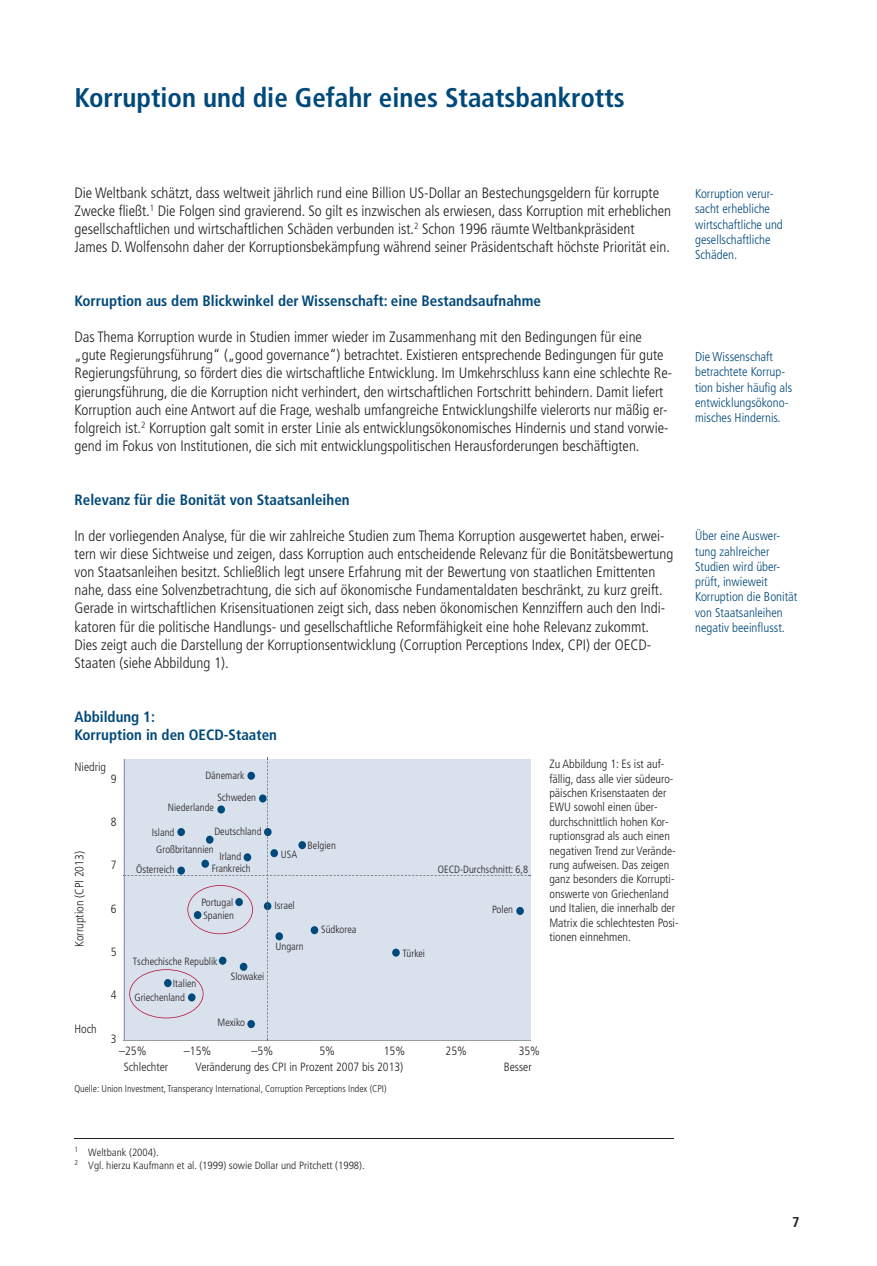
<style>
.page{position:relative;width:877px;height:1266px;background:#fff}
.page>*{position:absolute;margin:0;border:0;box-sizing:border-box;transform-origin:0 0}
.t1{font:700 condensed 27px "Frutiger LT Std";color:#00497b}
.t2{font:300 condensed 15px/18px "Frutiger LT Std";color:#231f20}
.t3{font:700 condensed 15px/18px "Frutiger LT Std";color:#00497b}
.t4{font:700 condensed 14.25px "Frutiger LT Std";color:#231f20}
.t5{font:300 condensed 12.75px/15.3px "Frutiger LT Std";color:#00497b}
.t6{font:300 condensed 12px/14.4px "Frutiger LT Std";color:#231f20}
.t7{font:300 condensed 10.5px/20.4px "Frutiger LT Std";color:#231f20}
.t8{font:300 condensed 10.5px/13.5px "Frutiger LT Std";color:#231f20;scale:1.05 1}
.t9{font:300 condensed 9.75px "Frutiger LT Std";color:#231f20}
</style>
<div class="page">
<hr style="left:74px;top:1137px;width:600px;height:1px;background:#231f20">
<div style="left:124px;top:757px;width:406px;height:283px;background:#d9e1ed"></div>
<div style="left:264px;top:827px;width:7px;height:9px;background:#00497b;border-radius:50%"></div>
<h1 class="t1" style="left:74px;top:87px;width:551px">Korruption und die Gefahr eines Staatsbankrotts</h1>
<p class="t2" style="left:74px;top:185px;width:597px">Die Weltbank schätzt, dass weltweit jährlich rund eine Billion US-Dollar an Bestechungsgeldern für korrupte Zwecke fließt.<sup>1</sup> Die Folgen sind gravierend. So gilt es inzwischen als erwiesen, dass Korruption mit erheblichen gesellschaftlichen und wirtschaftlichen Schäden verbunden ist.<sup>2</sup> Schon 1996 räumte Weltbankpräsident James D. Wolfensohn daher der Korruptionsbekämpfung während seiner Präsidentschaft höchste Priorität ein.</p>
<p class="t3" style="left:74px;top:293px;width:467px">Korruption aus dem Blickwinkel der Wissenschaft: eine Bestandsaufnahme</p>
<p class="t2" style="left:74px;top:329px;width:599px">Das Thema Korruption wurde in Studien immer wieder im Zusammenhang mit den Bedingungen für eine „gute Regierungsführung“ („good governance“) betrachtet. Existieren entsprechende Bedingungen für gute Regierungsführung, so fördert dies die wirtschaftliche Entwicklung. Im Umkehrschluss kann eine schlechte Re&shy;gierungsführung, die die Korruption nicht verhindert, den wirtschaftlichen Fortschritt behindern. Damit liefert Korruption auch eine Antwort auf die Frage, weshalb umfangreiche Entwicklungshilfe vielerorts nur mäßig er&shy;folgreich ist.<sup>2</sup> Korruption galt somit in erster Linie als entwicklungsökonomisches Hindernis und stand vorwie&shy;gend im Fokus von Institutionen, die sich mit entwicklungspolitischen Herausforderungen beschäftigten.</p>
<p class="t3" style="left:74px;top:492px;width:276px">Relevanz für die Bonität von Staatsanleihen</p>
<p class="t2" style="left:74px;top:528px;width:600px">In der vorliegenden Analyse, für die wir zahlreiche Studien zum Thema Korruption ausgewertet haben, erwei&shy;tern wir diese Sichtweise und zeigen, dass Korruption auch entscheidende Relevanz für die Bonitätsbewertung von Staatsanleihen besitzt. Schließlich legt unsere Erfahrung mit der Bewertung von staatlichen Emittenten nahe, dass eine Solvenzbetrachtung, die sich auf ökonomische Fundamentaldaten beschränkt, zu kurz greift.<br>Gerade in wirtschaftlichen Krisensituationen zeigt sich, dass neben ökonomischen Kennziffern auch den Indi&shy;katoren für die politische Handlungs- und gesellschaftliche Reformfähigkeit eine hohe Relevanz zukommt.<br>Dies zeigt auch die Darstellung der Korruptionsentwicklung (Corruption Perceptions Index, CPI) der OECD-Staaten (siehe Abbildung 1).</p>
<p class="t3" style="left:74px;top:708px;width:204px">Abbildung 1:<br>Korruption in den OECD-Staaten</p>
<p class="t6" style="left:74px;top:760px;width:33px">Niedrig</p>
<p class="t6" style="left:111px;top:772px;width:7px">9</p>
<p class="t6" style="left:111px;top:815px;width:7px">8</p>
<p class="t6" style="left:111px;top:858px;width:7px">7</p>
<p class="t6" style="left:111px;top:902px;width:7px">6</p>
<p class="t6" style="left:111px;top:945px;width:7px">5</p>
<p class="t6" style="left:111px;top:988px;width:7px">4</p>
<p class="t6" style="left:111px;top:1032px;width:7px">3</p>
<p class="t6" style="left:73px;top:946px;width:97px;rotate:-90deg">Korruption (CPI 2013)</p>
<p class="t6" style="left:74px;top:1021px;width:24px">Hoch</p>
<p class="t7" style="left:205px;top:766px;width:41px">Dänemark</p>
<p class="t7" style="left:217px;top:787px;width:40px">Schweden</p>
<p class="t7" style="left:168px;top:798px;width:48px">Niederlande</p>
<p class="t7" style="left:152px;top:822px;width:24px">Island</p>
<p class="t7" style="left:214px;top:822px;width:49px">Deutschland</p>
<p class="t7" style="left:136px;top:839px;width:79px;text-indent:20px">Großbritannien<br>Österreich</p>
<p class="t7" style="left:212px;top:851px;width:40px;line-height:12px;text-align:center">Irland<br>Frankreich</p>
<p class="t7" style="left:281px;top:844px;width:18px">USA</p>
<p class="t7" style="left:307px;top:836px;width:30px">Belgien</p>
<p class="t7" style="left:201px;top:892px;width:33px">Portugal</p>
<p class="t7" style="left:274px;top:895px;width:22px">Israel</p>
<p class="t7" style="left:275px;top:936px;width:30px">Ungarn</p>
<p class="t7" style="left:133px;top:951px;width:86px">Tschechische Republik</p>
<p class="t7" style="left:231px;top:967px;width:35px">Slowakei</p>
<p class="t7" style="left:217px;top:1012px;width:29px">Mexiko</p>
<p class="t7" style="left:203px;top:905px;width:32px">Spanien</p>
<p class="t7" style="left:134px;top:977px;width:63px;line-height:13.8px;text-indent:38px">Italien<br>Griechenland</p>
<p class="t7" style="left:321px;top:920px;width:37px">Südkorea</p>
<p class="t7" style="left:437px;top:860px;width:92px">OECD-Durchschnitt: 6,8</p>
<p class="t7" style="left:492px;top:899px;width:22px">Polen</p>
<p class="t7" style="left:402px;top:943px;width:24px">Türkei</p>
<p class="t6" style="left:119px;top:1044px;width:29px">–25%</p>
<p class="t6" style="left:184px;top:1044px;width:29px">–15%</p>
<p class="t6" style="left:251px;top:1044px;width:23px">–5%</p>
<p class="t6" style="left:319px;top:1044px;width:17px">5%</p>
<p class="t6" style="left:384px;top:1044px;width:23px">15%</p>
<p class="t6" style="left:445px;top:1044px;width:23px">25%</p>
<p class="t6" style="left:518px;top:1044px;width:23px">35%</p>
<p class="t6" style="left:195px;top:1060px;width:209px">Veränderung des CPI in Prozent 2007 bis 2013)</p>
<p class="t6" style="left:503px;top:1060px;width:30px">Besser</p>
<p class="t6" style="left:124px;top:1060px;width:46px">Schlechter</p>
<p class="t9" style="left:74px;top:1084px;width:313px">Quelle: Union Investment, Transperancy International, Corruption Perceptions Index (CPI)</p>
<p class="t6" style="left:549px;top:757px;width:131px">Zu Abbildung 1: Es ist auf - fällig, dass alle vier südeuro&shy;päischen Krisenstaaten der<br>EWU sowohl einen über&shy;durchschnittlich hohen Kor&shy;ruptionsgrad als auch einen negativen Trend zur Verände&shy;rung aufweisen. Das zeigen ganz besonders die Korrupti&shy;onswerte von Griechenland und Italien, die innerhalb der<br>Matrix die schlechtesten Posi&shy;tionen einnehmen.</p>
<p class="t5" style="left:695px;top:187px;width:89px">Korruption verur&shy;sacht erhebliche wirtschaftliche und gesell schaft liche<br>Schäden.</p>
<p class="t5" style="left:695px;top:350px;width:99px">Die Wissenschaft betrachtete Korrup&shy;tion bisher häufig als entwicklungsökono&shy;misches Hindernis.</p>
<p class="t5" style="left:695px;top:529px;width:104px">Über eine Auswer&shy;tung zahlreicher<br>Studien wird über&shy;prüft, inwieweit<br>Korruption die Bonität von Staatsanleihen negativ beeinflusst.</p>
<p class="t8" style="left:74px;top:1145px;width:278px"><sup>1</sup> Weltbank (2004).<br><sup>2</sup> Vgl. hierzu Kaufmann et al. (1999) sowie Dollar und Pritchett (1998).</p>
<p class="t4" style="left:791px;top:1215px;width:9px">7</p>
</div>
